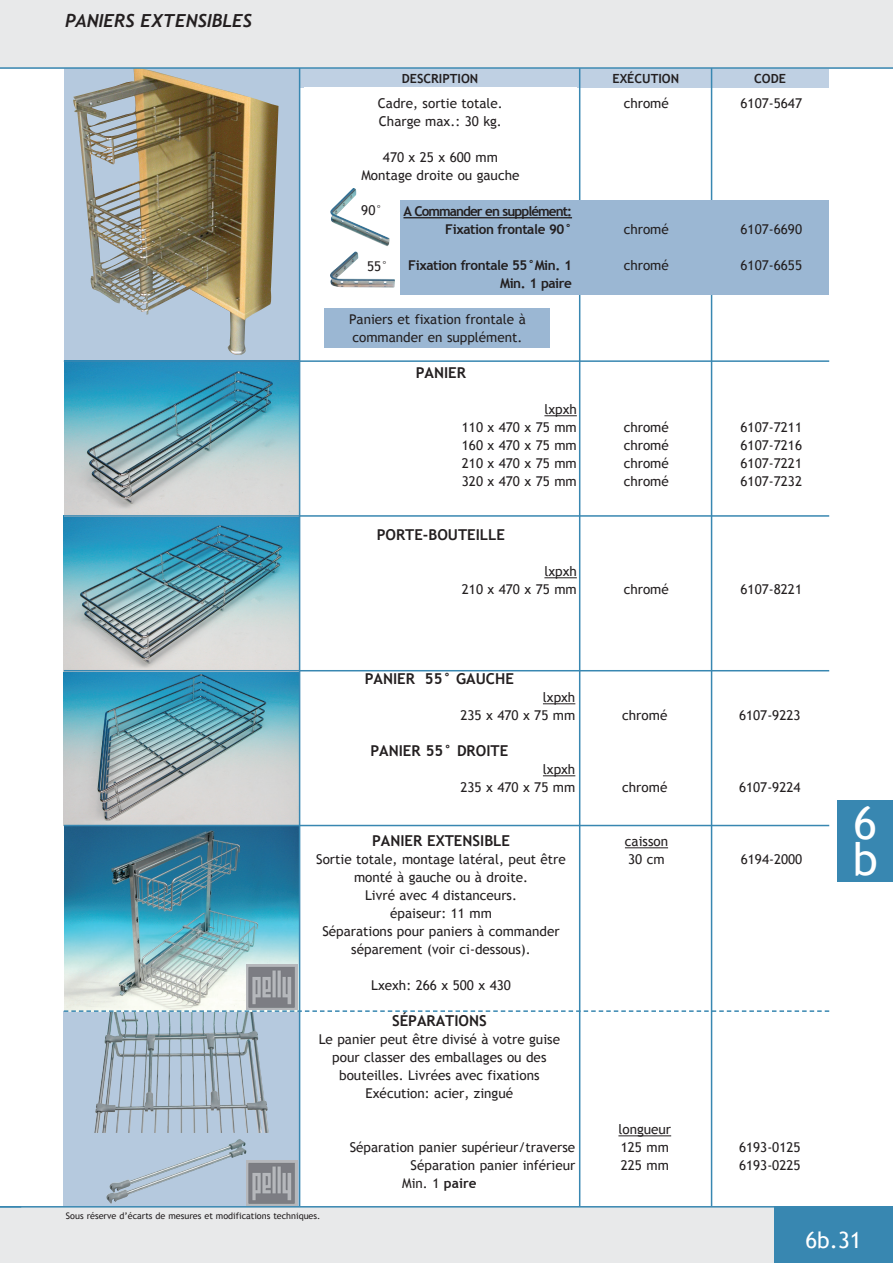
<style>
.page{position:relative;width:893px;height:1263px;background:#fff}
.page>*{position:absolute;margin:0;border:0;box-sizing:border-box;transform-origin:0 0}
.t1{font:45px/36px "Trebuchet MS";color:#fff}
.t2{font:22.5px "Trebuchet MS";color:#fff}
.t3{font:italic 700 18px "Trebuchet";color:#231f20}
.t4{font:700 15px "Trebuchet MS";color:#231f20}
.t5{font:13.5px/18px "Trebuchet MS";color:#231f20}
.t6{font:700 13.5px/18px "Trebuchet MS";letter-spacing:-.07em;color:#231f20;text-align:right}
.t7{font:700 13.5px/18px "Trebuchet MS";letter-spacing:-.03em;color:#231f20;text-align:right}
.t8{font:700 12.6px "Trebuchet MS";color:#231f20}
.t9{font:9px "Trebuchet MS";color:#231f20}
.s1{font-weight:700}
</style>
<div class="page">
<div style="left:0;top:0;width:893px;height:68px;background:#e8e9ea"></div>
<svg style="left:64px;top:1012px;width:235px;height:194px;background:#acbed0"></svg>
<img style="left:170px;top:1012px;width:82px;height:22px">
<img style="left:64px;top:826px;width:235px;height:184px">
<img style="left:64px;top:503px;width:235px;height:322px">
<div style="left:300px;top:69px;width:529px;height:18px;background:#bfd0e3"></div>
<img style="left:64px;top:69px;width:235px;height:434px">
<img style="left:73px;top:69px;width:206px;height:287px">
<img style="left:64px;top:517px;width:235px;height:153px">
<hr style="left:64px;top:360px;width:765px;height:2px;background:#3887b1">
<hr style="left:64px;top:515px;width:765px;height:2px;background:#3887b1">
<hr style="left:64px;top:670px;width:765px;height:1px;background:#3887b1">
<hr style="left:64px;top:825px;width:765px;height:1px;background:#3887b1">
<svg style="left:64px;top:1010px;width:765px;height:2px"></svg>
<hr style="left:579px;top:68px;width:1px;height:1139px;background:#3887b1">
<hr style="left:711px;top:68px;width:1px;height:1139px;background:#3887b1">
<hr style="left:299px;top:68px;width:1px;height:1139px;background:#3887b1">
<hr style="left:544px;top:415px;width:33px;height:1px;background:#231f20">
<hr style="left:544px;top:577px;width:33px;height:1px;background:#231f20">
<hr style="left:543px;top:703px;width:32px;height:1px;background:#231f20">
<hr style="left:543px;top:775px;width:32px;height:1px;background:#231f20">
<img style="left:330px;top:188px;width:60px;height:58px">
<img style="left:330px;top:251px;width:65px;height:37px">
<div style="left:400px;top:200px;width:429px;height:95px;background:#9bb7d3"></div>
<hr style="left:403px;top:217px;width:169px;height:1px;background:#231f20">
<div style="left:324px;top:309px;width:226px;height:39px;background:#9bb7d3"></div>
<hr style="left:625px;top:847px;width:43px;height:1px;background:#231f20">
<hr style="left:618px;top:1135px;width:53px;height:1px;background:#231f20">
<img style="left:137px;top:1139px;width:102px;height:39px">
<img style="left:247px;top:964px;width:50px;height:45px">
<img style="left:247px;top:1160px;width:50px;height:46px">
<div style="left:0;top:1206px;width:853px;height:57px;background:#e8e9ea"></div>
<div style="left:774px;top:1206px;width:119px;height:57px;background:#3887b1"></div>
<hr style="left:0;top:1206px;width:893px;height:1px;background:#3887b1">
<div style="left:838px;top:800px;width:55px;height:82px;background:#3887b1"></div>
<hr style="left:0;top:67px;width:893px;height:2px;background:#3887b1">
<h3 class="t3" style="left:65px;top:9px;width:188px">PANIERS EXTENSIBLES</h3>
<p class="t8" style="left:402px;top:71px;width:78px">DESCRIPTION</p>
<p class="t8" style="left:612px;top:71px;width:68px">EXÉCUTION</p>
<p class="t5" style="left:378px;top:94px;width:127px">Cadre, sortie totale.<br>Charge max.: 30 kg.</p>
<p class="t5" style="left:361px;top:148px;width:160px;text-align:center">470 x 25 x 600 mm<br>Montage droite ou gauche</p>
<p class="t5" style="left:361px;top:201px;width:23px">90°</p>
<p class="t6" style="left:403px;top:202px;width:170px">A Commander en supplément:<br>Fixation frontale 90°</p>
<p class="t7" style="left:408px;top:256px;width:165px">Fixation frontale 55°Min. 1<br>Min. 1 paire</p>
<p class="t5" style="left:367px;top:257px;width:23px">55°</p>
<p class="t5" style="left:349px;top:310px;width:178px">Paniers et fixation frontale à commander en supplément.</p>
<p class="t5" style="left:624px;top:94px;width:47px">chromé</p>
<p class="t5" style="left:624px;top:220px;width:47px">chromé</p>
<p class="t5" style="left:624px;top:256px;width:47px">chromé</p>
<p class="t8" style="left:754px;top:71px;width:33px">CODE</p>
<p class="t5" style="left:740px;top:94px;width:63px">6107-5647</p>
<p class="t5" style="left:740px;top:220px;width:63px">6107-6690</p>
<p class="t5" style="left:740px;top:256px;width:63px">6107-6655</p>
<p class="t4" style="left:416px;top:363px;width:52px">PANIER</p>
<p class="t5" style="left:462px;top:400px;width:116px;text-align:justify;text-indent:83px">lxpxh 110 x 470 x 75 mm 160 x 470 x 75 mm 210 x 470 x 75 mm 320 x 470 x 75 mm</p>
<p class="t4" style="left:377px;top:525px;width:130px">PORTE-BOUTEILLE</p>
<p class="t5" style="left:462px;top:562px;width:116px;text-align:right">lxpxh<br>210 x 470 x 75 mm</p>
<p class="t4" style="left:365px;top:669px;width:151px">PANIER 55° GAUCHE</p>
<p class="t5" style="left:460px;top:688px;width:116px;text-align:right">lxpxh<br>235 x 470 x 75 mm</p>
<p class="t4" style="left:370px;top:741px;width:139px">PANIER 55° DROITE</p>
<p class="t5" style="left:460px;top:760px;width:116px;text-align:right">lxpxh<br>235 x 470 x 75 mm</p>
<p class="t4" style="left:372px;top:831px;width:140px">PANIER EXTENSIBLE</p>
<p class="t5" style="left:316px;top:850px;width:251px;text-align:center">Sortie totale, montage latéral, peut être monté à gauche ou à droite.<br>Livré avec 4 distanceurs.<br>épaiseur: 11 mm<br>Séparations pour paniers à commander séparement (voir ci-dessous).</p>
<p class="t5" style="left:371px;top:976px;width:141px">Lxexh: 266 x 500 x 430</p>
<p class="t4" style="left:392px;top:1011px;width:96px">SÉPARATIONS</p>
<p class="t5" style="left:319px;top:1030px;width:243px;text-align:center">Le panier peut être divisé à votre guise pour classer des emballages ou des bouteilles. Livrées avec fixations Exécution: acier, zingué</p>
<p class="t5" style="left:350px;top:1138px;width:227px">Séparation panier supérieur/traverse</p>
<p class="t5" style="left:411px;top:1156px;width:166px">Séparation panier inférieur</p>
<p class="t5" style="left:402px;top:1174px;width:76px">Min. 1 <span class="s1">paire</span></p>
<p class="t5" style="left:624px;top:418px;width:47px;text-align:justify">chromé chromé chromé chromé</p>
<p class="t5" style="left:740px;top:418px;width:63px;text-align:justify">6107-7211<br>6107-7216<br>6107-7221<br>6107-7232</p>
<p class="t5" style="left:624px;top:580px;width:47px">chromé</p>
<p class="t5" style="left:740px;top:580px;width:63px">6107-8221</p>
<p class="t5" style="left:622px;top:706px;width:47px">chromé</p>
<p class="t5" style="left:739px;top:706px;width:63px">6107-9223</p>
<p class="t5" style="left:622px;top:778px;width:47px">chromé</p>
<p class="t5" style="left:739px;top:778px;width:63px">6107-9224</p>
<p class="t5" style="left:625px;top:832px;width:45px">caisson<br>30 cm</p>
<p class="t5" style="left:741px;top:850px;width:63px">6194-2000</p>
<p class="t5" style="left:618px;top:1120px;width:54px">longueur<br>125 mm<br>225 mm</p>
<p class="t5" style="left:739px;top:1138px;width:63px">6193-0125<br>6193-0225</p>
<p class="t9" style="left:66px;top:1210px;width:256px">Sous réserve d’écarts de mesures et modifications techniques.</p>
<h1 class="t1" style="left:853px;top:805px;width:27px">6 b</h1>
<h2 class="t2" style="left:805px;top:1227px;width:58px">6b.31</h2>
</div>
